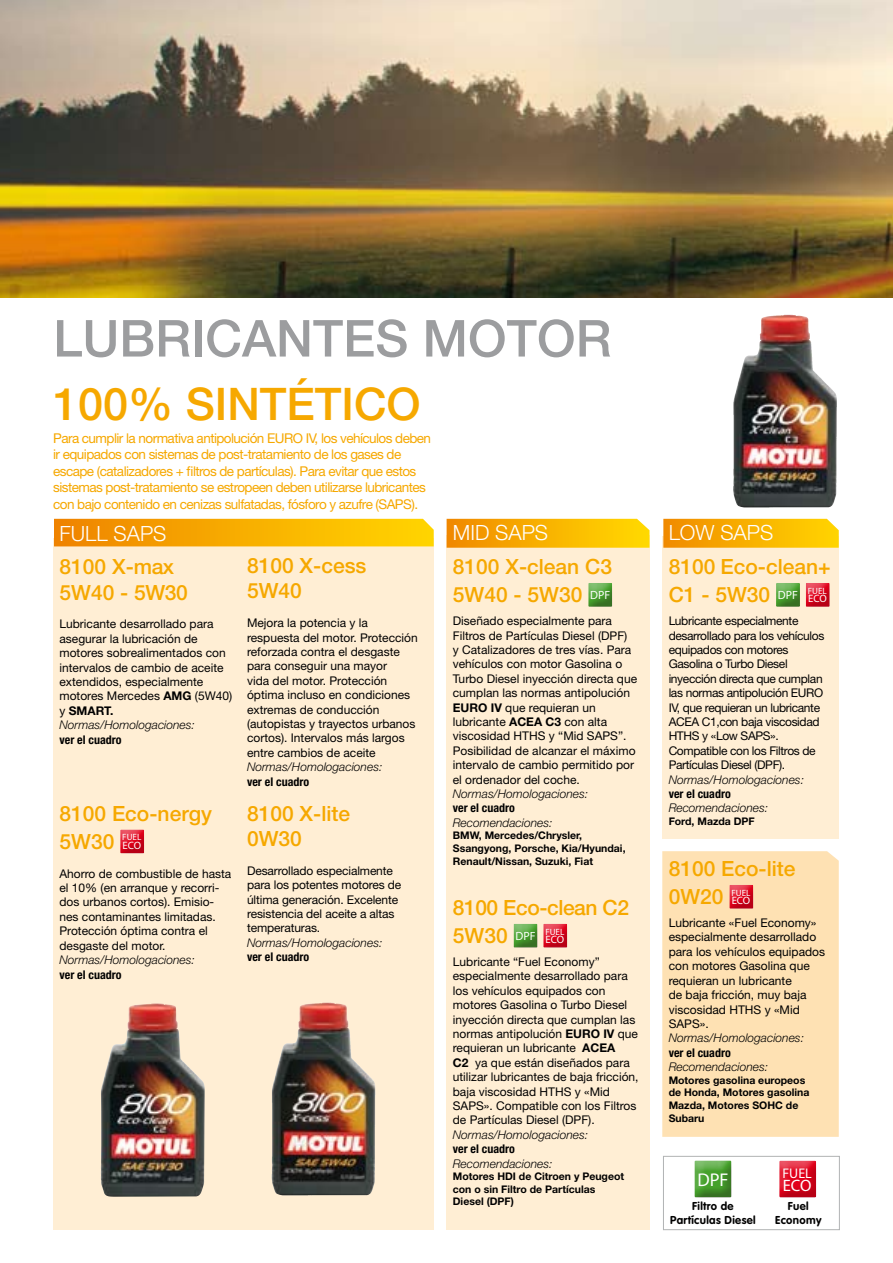
<style>
.page{position:relative;width:893px;height:1263px;background:#fff}
.page>*{position:absolute;margin:0;border:0;box-sizing:border-box;transform-origin:0 0}
.t1{font:500 51px "Helvetica Neue";color:#9c9d9f}
.t2{font:500 45px "Helvetica Neue";color:#f6a800}
.t3{font:500 21px/28px "Helvetica Neue";color:#f6a800}
.t4{font:500 21px/28px "Helvetica Neue";letter-spacing:-.02em;color:#f6a800}
.t5{font:300 21px "Helvetica Neue";color:#fff}
.t6{font:18.45px "Myriad Pro";color:#fff}
.t7{font:16.5px "Myriad Pro";color:#fff}
.t8{font:13.95px "Myriad Pro";color:#fff}
.t9{font:13.5px/16.5px "Helvetica Neue";letter-spacing:-.04em;color:#f6a800}
.t10{font:12px/14.4px "Helvetica Neue";color:#000}
.t11{font:12px/14.4px "Helvetica Neue";letter-spacing:-.03em;color:#000}
.t12{font:italic 300 12px "Helvetica Neue";color:#000}
.t13{font:700 condensed 12px "Helvetica Neue";color:#000}
.t14{font:700 11.25px/13.5px "VAG Rounded";letter-spacing:.03em;color:#000;text-align:center}
.t15{font:10.65px "Myriad Pro";letter-spacing:-.01em;color:#fff}
.t16{font:700 10.5px/12.6px "Helvetica Neue";color:#000}
.t17{font:9px "Myriad Pro";color:#fff}
.s1{font-weight:700}
.s2{font-weight:300;font-style:italic}
.s3{font-family:"Myriad Pro";font-weight:400;font-size:11.85px;color:#fff}
</style>
<div class="page">
<img style="left:0;top:0;width:893px;height:298px">
<div style="left:446px;top:536px;width:203px;height:694px;background:#ffeed4"></div>
<svg style="left:447px;top:519px;width:202px;height:29px;background:#f8b304"></svg>
<div style="left:585px;top:580px;width:29px;height:29px;background:#b180b3;opacity:.61"></div>
<div style="left:510px;top:921px;width:29px;height:28px;background:#b180b3;opacity:.61"></div>
<div style="left:543px;top:922px;width:24px;height:27px;background:#b180b3;opacity:.61"></div>
<div style="left:662px;top:536px;width:177px;height:302px;background:#ffeed4"></div>
<svg style="left:663px;top:519px;width:176px;height:29px;background:#f8b106"></svg>
<div style="left:773px;top:580px;width:28px;height:29px;background:#b180b3;opacity:.61"></div>
<div style="left:806px;top:582px;width:24px;height:27px;background:#b180b3;opacity:.61"></div>
<div style="left:662px;top:851px;width:177px;height:286px;background:#fee1b3"></div>
<div style="left:729px;top:884px;width:24px;height:27px;background:#b180b3;opacity:.61"></div>
<div style="left:53px;top:538px;width:381px;height:692px;background:#ffeed4"></div>
<svg style="left:54px;top:519px;width:380px;height:27px;background:#f7ad01"></svg>
<div style="left:120px;top:828px;width:24px;height:27px;background:#b180b3;opacity:.61"></div>
<div style="left:694px;top:1159px;width:39px;height:41px;background:#b180b3;opacity:.61"></div>
<div style="left:663px;top:1156px;width:177px;height:74px;border:1px solid #b1b3b4"></div>
<div style="left:779px;top:1159px;width:39px;height:41px;background:#b180b3;opacity:.61"></div>
<img style="left:733px;top:315px;width:104px;height:193px">
<img style="left:271px;top:1003px;width:104px;height:192px">
<img style="left:101px;top:1003px;width:104px;height:194px">
<h1 class="t1" style="left:53px;top:308px;width:99px">lubricant</h1>
<h1 class="t1" style="left:343px;top:308px;width:270px">Es MOTOR</h1>
<h2 class="t2" style="left:53px;top:377px;width:369px">100% SINTÉTICO</h2>
<p class="t9" style="left:53px;top:429px;width:379px">Para cumplir la normativa antipolución EURO IV, los vehículos deben ir equipados con sistemas de post-tratamiento de los gases de escape (catalizadores + filtros de partículas). Para evitar que estos sistemas post-tratamiento se estropeen deben utilizarse lubricantes con bajo contenido en cenizas sulfatadas, fósforo y azufre (SAPS).</p>
<h3 class="t5" style="left:60px;top:520px;width:108px">FULL SAPS</h3>
<h3 class="t3" style="left:60px;top:554px;width:130px;line-height:25.2px">8100 X-max<br>5W40 - 5W30</h3>
<p class="t10" style="left:60px;top:617px;width:174px">Lubricante desarrollado para asegurar la lubricación de motores sobrealimentados con intervalos de cambio de aceite extendidos, especialmente motores Mercedes <span class="s1">AMG</span> (5W40) y <span class="s1">SMART.<br></span><span class="s2">Normas/Homologaciones:</span></p>
<p class="t13" style="left:60px;top:732px;width:64px">ver el cuadro</p>
<h3 class="t3" style="left:60px;top:799px;width:154px">8100 Eco-nergy<br>5W30</h3>
<p class="t17" style="left:122px;top:832px;width:21px">FUEL</p>
<p class="t15" style="left:123px;top:839px;width:20px">ECO</p>
<p class="t10" style="left:60px;top:866px;width:173px">Ahorro de combustible de hasta el 10% (en arranque y recorri&shy;dos urbanos cortos). Emisio&shy;nes contaminantes limitadas.<br>Protección óptima contra el desgaste del motor.</p>
<p class="t12" style="left:60px;top:953px;width:137px">Normas/Homologaciones:</p>
<p class="t13" style="left:60px;top:967px;width:64px">ver el cuadro</p>
<h3 class="t3" style="left:247px;top:553px;width:121px;line-height:25.2px">8100 X-cess<br>5W40</h3>
<p class="t10" style="left:247px;top:616px;width:172px">Mejora la potencia y la respuesta del motor. Protección reforzada contra el desgaste para conseguir una mayor<br>vida del motor. Protección óptima incluso en condiciones extremas de conducción (autopistas y trayectos urbanos cortos). Intervalos más largos entre cambios de aceite</p>
<p class="t12" style="left:247px;top:760px;width:137px">Normas/Homologaciones:</p>
<p class="t13" style="left:247px;top:774px;width:64px">ver el cuadro</p>
<h3 class="t3" style="left:247px;top:800px;width:105px;line-height:25.2px">8100 X-lite<br>0W30</h3>
<p class="t10" style="left:247px;top:863px;width:156px">Desarrollado especialmente para los potentes motores de última generación. Excelente resistencia del aceite a altas temperaturas.</p>
<p class="t12" style="left:247px;top:935px;width:137px">Normas/Homologaciones:</p>
<p class="t13" style="left:247px;top:950px;width:64px">ver el cuadro</p>
<h3 class="t5" style="left:453px;top:520px;width:97px">MID SAPS</h3>
<h3 class="t3" style="left:453px;top:552px;width:161px">8100 X-clean C3<br>5W40 - 5W30 <span class="s3">DPF</span></h3>
<p class="t10" style="left:453px;top:613px;width:186px">Diseñado especialmente para<br>Filtros de Partículas Diesel (DPF)<br>y Catalizadores de tres vías. Para vehículos con motor Gasolina o<br>Turbo Diesel inyección directa que cumplan las normas antipolución<br><span class="s1">EURO IV</span> que requieran un lubricante <span class="s1">ACEA C3</span> con alta viscosidad HTHS y “Mid SAPS”.<br>Posibilidad de alcanzar el máximo intervalo de cambio permitido por el ordenador del coche.</p>
<p class="t12" style="left:453px;top:786px;width:137px">Normas/Homologaciones:</p>
<p class="t13" style="left:453px;top:801px;width:64px">ver el cuadro</p>
<p class="t12" style="left:453px;top:815px;width:101px">Recomendaciones:</p>
<p class="t16" style="left:453px;top:829px;width:174px">BMW, Mercedes/Chrysler,<br>Ssangyong, Porsche, Kia/Hyundai,<br>Renault/Nissan, Suzuki, Fiat</p>
<h3 class="t4" style="left:453px;top:893px;width:178px">8100 Eco-clean C2<br>5W30 <span class="s3">DPF</span> <sup>FUEL</sup></h3>
<p class="t15" style="left:546px;top:933px;width:20px">ECO</p>
<p class="t10" style="left:453px;top:954px;width:187px">Lubricante “Fuel Economy” especialmente desarrollado para los vehículos equipados con motores Gasolina o Turbo Diesel inyección directa que cumplan las normas antipolución <span class="s1">EURO IV</span> que requieran un lubricante <span class="s1">ACEA<br>C2</span> ya que están diseñados para utilizar lubricantes de baja fricción, baja viscosidad HTHS y «Mid<br>SAPS». Compatible con los Filtros de Partículas Diesel (DPF).</p>
<p class="t12" style="left:453px;top:1127px;width:137px">Normas/Homologaciones:</p>
<p class="t13" style="left:453px;top:1142px;width:64px">ver el cuadro</p>
<p class="t12" style="left:453px;top:1156px;width:101px">Recomendaciones:</p>
<p class="t16" style="left:453px;top:1170px;width:173px">Motores HDI de Citroen y Peugeot con o sin Filtro de Partículas<br>Diesel (DPF)</p>
<h3 class="t5" style="left:669px;top:520px;width:106px">LOW SAPS</h3>
<h3 class="t3" style="left:669px;top:552px;width:164px">8100 Eco-clean+<br>C1 - 5W30 <span class="s3">DPF</span> <sup>FUEL</sup></h3>
<p class="t15" style="left:808px;top:592px;width:20px">ECO</p>
<p class="t11" style="left:669px;top:613px;width:157px">Lubricante especialmente desarrollado para los vehículos equipados con motores<br>Gasolina o Turbo Diesel inyección directa que cumplan las normas antipolución EURO<br>IV, que requieran un lubricante<br>ACEA C1,con baja viscosidad<br>HTHS y «Low SAPS».<br>Compatible con los Filtros de<br>Partículas Diesel (DPF).</p>
<p class="t12" style="left:669px;top:772px;width:137px">Normas/Homologaciones:</p>
<p class="t13" style="left:669px;top:786px;width:64px">ver el cuadro</p>
<p class="t12" style="left:669px;top:801px;width:101px">Recomendaciones:</p>
<p class="t16" style="left:669px;top:815px;width:88px">Ford, Mazda DPF</p>
<h3 class="t3" style="left:669px;top:854px;width:128px">8100 Eco-lite<br>0W20</h3>
<p class="t17" style="left:731px;top:887px;width:21px">FUEL</p>
<p class="t15" style="left:732px;top:894px;width:20px">ECO</p>
<p class="t10" style="left:669px;top:915px;width:158px">Lubricante «Fuel Economy» especialmente desarrollado para los vehículos equipados con motores Gasolina que requieran un lubricante<br>de baja fricción, muy baja viscosidad HTHS y «Mid<br>SAPS».</p>
<p class="t12" style="left:669px;top:1031px;width:137px">Normas/Homologaciones:</p>
<p class="t13" style="left:669px;top:1045px;width:64px">ver el cuadro</p>
<p class="t12" style="left:669px;top:1060px;width:101px">Recomendaciones:</p>
<p class="t16" style="left:669px;top:1073px;width:142px">Motores gasolina europeos de Honda, Motores gasolina<br>Mazda, Motores SOHC de<br>Subaru</p>
<p class="t8" style="left:782px;top:1164px;width:31px">FUEL</p>
<h3 class="t7" style="left:783px;top:1175px;width:30px">ECO</h3>
<h3 class="t6" style="left:697px;top:1168px;width:33px">DPF</h3>
<p class="t14" style="left:670px;top:1199px;width:87px">Filtro de<br>Partículas Diesel</p>
<p class="t14" style="left:775px;top:1199px;width:48px">Fuel<br>Economy</p>
</div>
